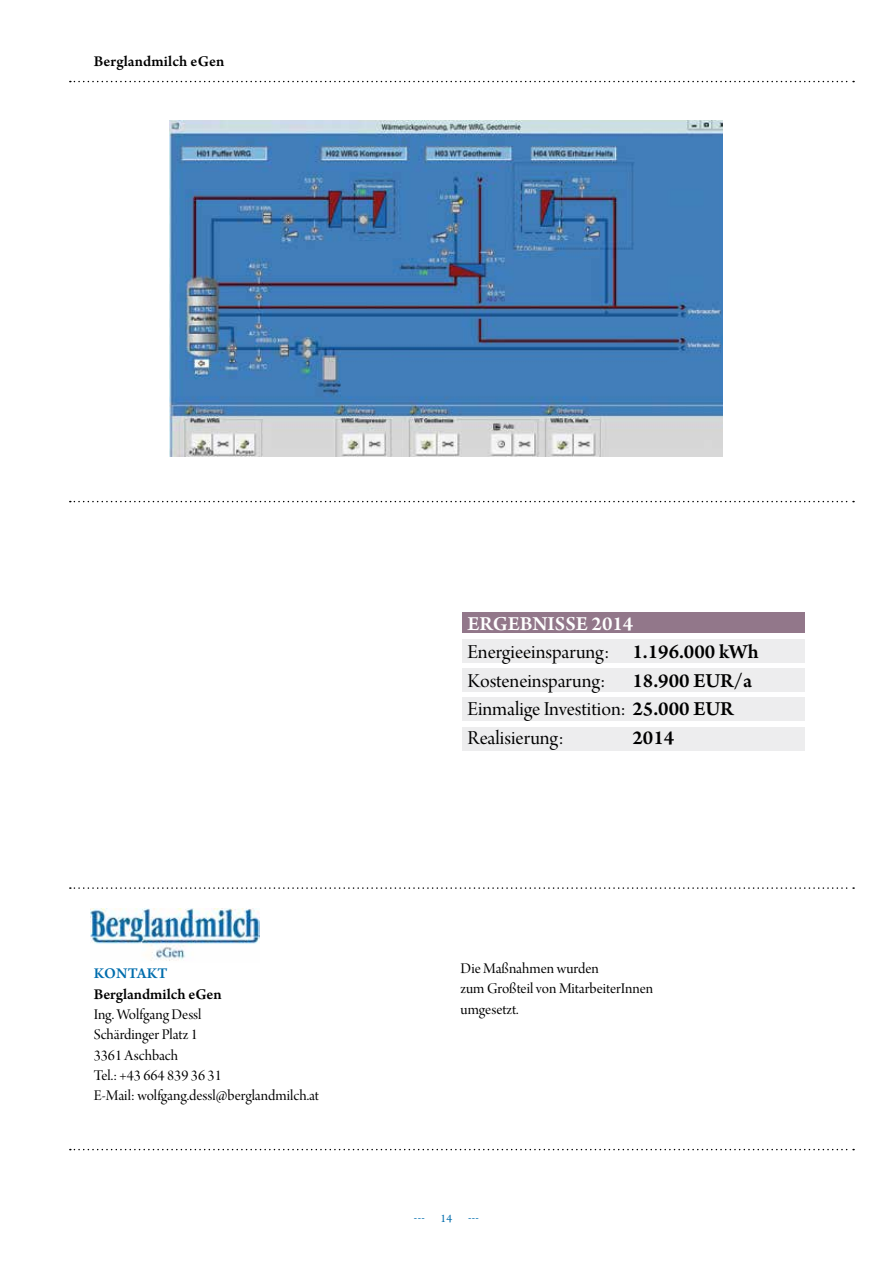
<style>
.page{position:relative;width:893px;height:1263px;background:#fff}
.page>*{position:absolute;margin:0;border:0;box-sizing:border-box;transform-origin:0 0}
.t1{font:21px/28.5px "Arno Pro Display";color:#000}
.t2{font:600 21px "Arno Pro";color:#000}
.t3{font:600 21px "Arno Pro";color:#fff}
.t4{font:15.75px/20.2px "Arno Pro Display";color:#000}
.t5{font:600 15.75px "Arno Pro";letter-spacing:.005em;color:#000}
.t6{font:600 15.75px "Arno Pro";color:#006dad}
.t7{font:12px "Arno Pro";color:#006dad}
.s1{font-family:"Arno Pro";font-weight:600}
</style>
<div class="page">
<svg style="left:70px;top:81px;width:784px;height:1px"></svg>
<svg style="left:70px;top:501px;width:784px;height:1px"></svg>
<img style="left:169px;top:121px;width:554px;height:336px">
<div style="left:462px;top:639px;width:343px;height:24px;background:#ededee"></div>
<div style="left:462px;top:668px;width:343px;height:24px;background:#ededee"></div>
<div style="left:462px;top:697px;width:343px;height:24px;background:#ededee"></div>
<div style="left:462px;top:727px;width:343px;height:23px;background:#ededee"></div>
<div style="left:462px;top:612px;width:343px;height:21px;background:#92778a"></div>
<svg style="left:70px;top:887px;width:784px;height:2px"></svg>
<svg style="left:70px;top:1149px;width:784px;height:1px"></svg>
<img style="left:90px;top:909px;width:170px;height:52px">
<p class="t5" style="left:94px;top:52px;width:132px">Berglandmilch eGen</p>
<p class="t6" style="left:94px;top:965px;width:12px">KONTAKT</p>
<p class="t5" style="left:94px;top:985px;width:129px">Berglandmilch eGen</p>
<p class="t4" style="left:94px;top:1005px;width:227px">Ing. Wolfgang Dessl<br>Schärdinger Platz 1<br>3361 Aschbach<br>Tel.: +43 664 839 36 31<br>E-Mail: wolfgang.dessl@berglandmilch.at</p>
<h1 class="t3" style="left:467px;top:611px;width:53px">ERGEBNISSE</h1>
<h1 class="t3" style="left:592px;top:611px;width:43px">2014</h1>
<h1 class="t1" style="left:467px;top:639px;width:293px">Energieeinsparung: <span class="s1">1.196.000 kWh<br></span>Kosteneinsparung:</h1>
<h1 class="t2" style="left:632px;top:668px;width:76px">18.900 EUR</h1>
<h1 class="t2" style="left:734px;top:668px;width:20px">/a</h1>
<h1 class="t1" style="left:467px;top:696px;width:241px">Einmalige Investition: <span class="s1">25.000 EUR<br></span>Realisierung:</h1>
<h1 class="t2" style="left:632px;top:725px;width:43px">2014</h1>
<p class="t4" style="left:461px;top:959px;width:194px">Die Maßnahmen wurden<br>zum Großteil von MitarbeiterInnen umgesetzt.</p>
<p class="t7" style="left:414px;top:1212px;width:12px">---</p>
<p class="t7" style="left:441px;top:1212px;width:13px">14</p>
<p class="t7" style="left:468px;top:1212px;width:12px">---</p>
</div>
